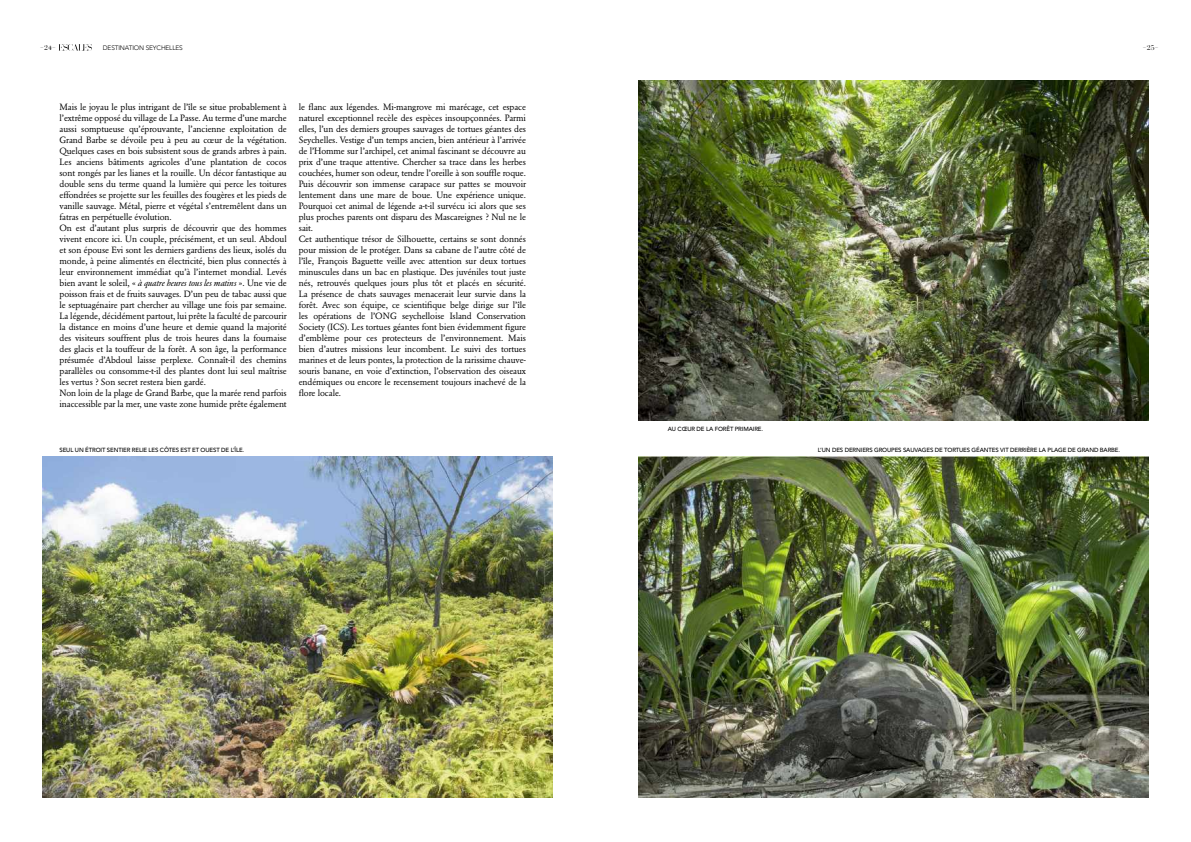
<style>
.page{position:relative;width:1191px;height:842px;background:#fff}
.page>*{position:absolute;margin:0;border:0;box-sizing:border-box;transform-origin:0 0}
.t1{font:11px "Bauer Bodoni";color:#bcbcbc}
.t2{font:9px/11px "Garamond BE";letter-spacing:-.01em;color:#000}
.t3{font:300 6.5px "Avenir";letter-spacing:-.02em;color:#000}
.t4{font:500 6px "Avenir";letter-spacing:-.02em;color:#000}
.s1{font-size:7px;color:#000}
.s2{font-style:italic}
</style>
<div class="page">
<svg style="left:59px;top:44px;width:33px;height:7px"></svg>
<img style="left:43px;top:456px;width:510px;height:341px">
<img style="left:638px;top:456px;width:510px;height:341px">
<img style="left:638px;top:80px;width:510px;height:341px">
<p class="t1" style="left:40px;top:40px;width:18px">-<span class="s1">24</span>-</p>
<p class="t3" style="left:103px;top:44px;width:81px">DESTINATION SEYCHELLES</p>
<p class="t1" style="left:1142px;top:40px;width:18px">-<span class="s1">25</span>-</p>
<p class="t2" style="left:60px;top:101px;width:229px">Mais le joyau le plus intrigant de l’île se situe probablement à l’extrême opposé du village de La Passe. Au terme d’une marche aussi somptueuse qu’éprouvante, l’ancienne exploitation de Grand Barbe se dévoile peu à peu au cœur de la végétation.<br>Quelques cases en bois subsistent sous de grands arbres à pain.<br>Les anciens bâtiments agricoles d’une plantation de cocos sont rongés par les lianes et la rouille. Un décor fantastique au double sens du terme quand la lumière qui perce les toitures effondrées se projette sur les feuilles des fougères et les pieds de vanille sauvage. Métal, pierre et végétal s’entremêlent dans un fatras en perpétuelle évolution.<br>On est d’autant plus surpris de découvrir que des hommes vivent encore ici. Un couple, précisément, et un seul. Abdoul et son épouse Evi sont les derniers gardiens des lieux, isolés du monde, à peine alimentés en électricité, bien plus connectés à leur environnement immédiat qu’à l’internet mondial. Levés bien avant le soleil, « <span class="s2">à quatre heures tous les matins</span> ». Une vie de poisson frais et de fruits sauvages. D’un peu de tabac aussi que le septuagénaire part chercher au village une fois par semaine.<br>La légende, décidément partout, lui prête la faculté de parcourir la distance en moins d’une heure et demie quand la majorité des visiteurs souffrent plus de trois heures dans la fournaise des glacis et la touffeur de la forêt. A son âge, la performance présumée d’Abdoul laisse perplexe. Connaît-il des chemins parallèles ou consomme-t-il des plantes dont lui seul maîtrise les vertus ? Son secret restera bien gardé.<br>Non loin de la plage de Grand Barbe, que la marée rend parfois inaccessible par la mer, une vaste zone humide prête également</p>
<p class="t2" style="left:299px;top:101px;width:229px">le flanc aux légendes. Mi-mangrove mi marécage, cet espace naturel exceptionnel recèle des espèces insoupçonnées. Parmi elles, l’un des derniers groupes sauvages de tortues géantes des Seychelles. Vestige d’un temps ancien, bien antérieur à l’arrivée de l’Homme sur l’archipel, cet animal fascinant se découvre au prix d’une traque attentive. Chercher sa trace dans les herbes couchées, humer son odeur, tendre l’oreille à son souffle roque.<br>Puis découvrir son immense carapace sur pattes se mouvoir lentement dans une mare de boue. Une expérience unique.<br>Pourquoi cet animal de légende a-t-il survécu ici alors que ses plus proches parents ont disparu des Mascareignes ? Nul ne le sait.<br>Cet authentique trésor de Silhouette, certains se sont donnés pour mission de le protéger. Dans sa cabane de l’autre côté de l’île, François Baguette veille avec attention sur deux tortues minuscules dans un bac en plastique. Des juvéniles tout juste nés, retrouvés quelques jours plus tôt et placés en sécurité.<br>La présence de chats sauvages menacerait leur survie dans la forêt. Avec son équipe, ce scientifique belge dirige sur l’île les opérations de l’ONG seychelloise Island Conservation Society (ICS). Les tortues géantes font bien évidemment figure d’emblème pour ces protecteurs de l’environnement. Mais bien d’autres missions leur incombent. Le suivi des tortues marines et de leurs pontes, la protection de la rarissime chauve&shy;souris banane, en voie d’extinction, l’observation des oiseaux endémiques ou encore le recensement toujours inachevé de la flore locale.</p>
<p class="t4" style="left:60px;top:444px;width:186px">SEUL UN ÉTROIT SENTIER RELIE LES CÔTES EST ET OUEST DE L’ÎLE.</p>
<p class="t4" style="left:668px;top:424px;width:97px">AU CŒUR DE LA FORÊT PRIMAIRE.</p>
<p class="t4" style="left:818px;top:444px;width:265px">L’UN DES DERNIERS GROUPES SAUVAGES DE TORTUES GÉANTES VIT DERRIÈRE LA PLAGE DE GRA</p>
<p class="t4" style="left:1089px;top:444px;width:16px">ND BAR</p>
<p class="t4" style="left:1111px;top:444px;width:10px">BE.</p>
</div>
